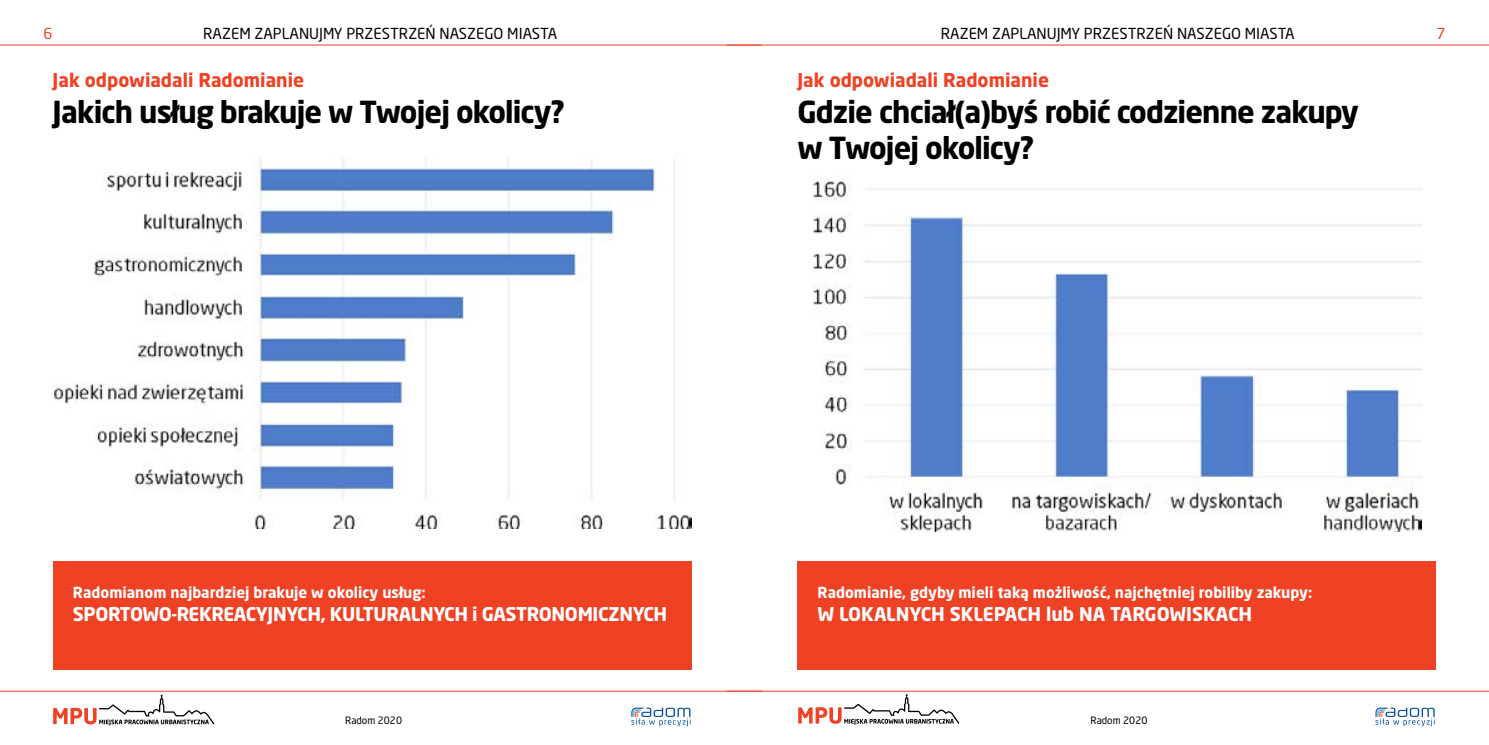
<style>
.page{position:relative;width:1489px;height:745px;background:#fff}
.page>*{position:absolute;margin:0;border:0;box-sizing:border-box;transform-origin:0 0}
.t1{font:700 30px/36.2px "Neo Sans Pro";letter-spacing:-.03em;color:#000}
.t2{font:700 18.75px "Neo Sans Pro";letter-spacing:-.02em;color:#fff}
.t3{font:700 18.75px "Neo Sans Pro";color:#ef4123}
.t4{font:700 18.75px "Neo Sans Pro";color:#fff}
.t5{font:700 15px "Neo Sans Pro";color:#fff}
.t6{font:15px "Neo Sans Pro";color:#000}
.t7{font:15px "Neo Sans Pro";color:#ef4123}
.t8{font:10px "Neo Sans Pro";color:#000}
</style>
<div class="page">
<svg style="left:53px;top:694px;width:161px;height:30px"></svg>
<svg style="left:798px;top:694px;width:161px;height:30px"></svg>
<svg style="left:1375px;top:707px;width:59px;height:18px"></svg>
<svg style="left:631px;top:707px;width:59px;height:18px"></svg>
<hr style="left:0;top:45px;width:762px;height:1px;background:#ef4123">
<hr style="left:0;top:690px;width:762px;height:1px;background:#ef4123">
<hr style="left:726px;top:45px;width:762px;height:1px;background:#ef4123">
<hr style="left:726px;top:690px;width:762px;height:1px;background:#ef4123">
<div style="left:53px;top:560px;width:638px;height:109px;background:#ef4123"></div>
<div style="left:797px;top:560px;width:638px;height:109px;background:#ef4123"></div>
<img style="left:812px;top:179px;width:609px;height:352px">
<img style="left:53px;top:159px;width:638px;height:369px">
<p class="t7" style="left:44px;top:24px;width:11px">6</p>
<p class="t6" style="left:203px;top:24px;width:355px">RAZEM ZAPLANUJMY PRZESTRZEŃ NASZEGO MIASTA</p>
<p class="t6" style="left:940px;top:24px;width:355px">RAZEM ZAPLANUJMY PRZESTRZEŃ NASZEGO MIASTA</p>
<p class="t7" style="left:1436px;top:24px;width:11px">7</p>
<p class="t3" style="left:53px;top:68px;width:253px">Jak odpowiadali Radomianie</p>
<h1 class="t1" style="left:53px;top:93px;width:514px">Jakich usług brakuje w Twojej okolicy?</h1>
<p class="t3" style="left:797px;top:68px;width:253px">Jak odpowiadali Radomianie</p>
<h1 class="t1" style="left:797px;top:93px;width:563px">Gdzie chciał(a)byś robić codzienne zakupy w Twojej okolicy?</h1>
<p class="t5" style="left:73px;top:582px;width:354px">Radomianom najbardziej brakuje w okolicy usług:</p>
<p class="t2" style="left:73px;top:601px;width:24px">sporto</p>
<p class="t2" style="left:142px;top:601px;width:387px">wo-rekreacyjnych, kulturalnych i gastrono</p>
<p class="t2" style="left:577px;top:601px;width:91px">micznych</p>
<p class="t5" style="left:817px;top:582px;width:496px">Radomianie, gdyby mieli taką możliwość, najchętniej robiliby zakupy:</p>
<p class="t4" style="left:817px;top:601px;width:436px">w lokalnych sklepach lub na targowiskach</p>
<p class="t8" style="left:345px;top:714px;width:58px">RADOM 2020</p>
<p class="t8" style="left:1090px;top:714px;width:58px">RADOM 2020</p>
</div>
